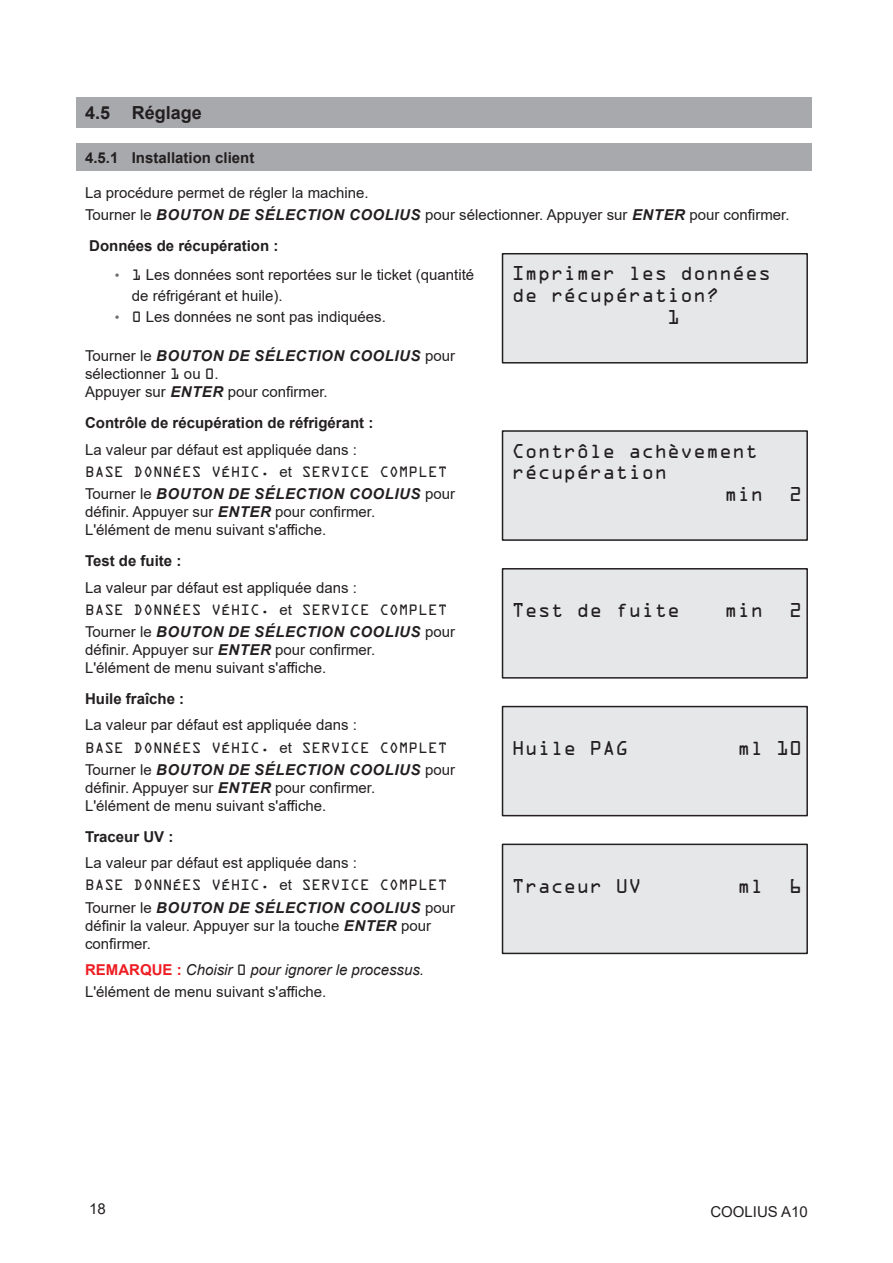
<style>
.page{position:relative;width:893px;height:1263px;background:#fff}
.page>*{position:absolute;margin:0;border:0;box-sizing:border-box;transform-origin:0 0}
.t1{font:18px "OCRA Std";color:#231f20}
.t2{font:700 18px "Arial";color:#231f20}
.t3{font:15px/18px "Arial";color:#231f20}
.t4{font:700 15px "Arial";color:#231f20}
.t5{font:13.5px "OCRA Std";color:#231f20}
.s1{font-weight:700;font-style:italic}
.s2{font-size:13.5px;color:#6c6e71}
.s3{font-family:"OCRA Std";font-size:13.5px}
.s4{font-family:"Arial";font-size:15px}
.s5{font-weight:700;color:#ee1d23}
.s6{font-style:italic}
</style>
<div class="page">
<div style="left:77px;top:98px;width:735px;height:30px;background:#a8a9ad"></div>
<div style="left:77px;top:143px;width:735px;height:28px;background:#a8a9ad"></div>
<div style="left:502px;top:254px;width:305px;height:109px;background:#e6e7e9"></div>
<div style="left:502px;top:253px;width:306px;height:111px;border:2px solid #231f20"></div>
<div style="left:502px;top:431px;width:305px;height:109px;background:#e6e7e9"></div>
<div style="left:502px;top:430px;width:306px;height:111px;border:2px solid #231f20"></div>
<div style="left:502px;top:569px;width:305px;height:109px;background:#e6e7e9"></div>
<div style="left:502px;top:568px;width:306px;height:111px;border:2px solid #231f20"></div>
<div style="left:502px;top:706px;width:305px;height:110px;background:#e6e7e9"></div>
<div style="left:502px;top:706px;width:306px;height:110px;border:2px solid #231f20"></div>
<div style="left:502px;top:844px;width:305px;height:109px;background:#e6e7e9"></div>
<div style="left:502px;top:844px;width:306px;height:110px;border:2px solid #231f20"></div>
<p class="t2" style="left:85px;top:100px;width:118px">4.5 Réglage</p>
<p class="t4" style="left:85px;top:147px;width:171px">4.5.1 Installation client</p>
<p class="t3" style="left:85px;top:181px;width:706px;line-height:22.2px">La procédure permet de régler la machine.<br>Tourner le <span class="s1">BOUTON DE SÉLECTION COOLIUS</span> pour sélectionner. Appuyer sur <span class="s1">ENTER</span> pour confirmer.</p>
<p class="t4" style="left:89px;top:235px;width:191px">Données de récupération :</p>
<p class="t3" style="left:132px;top:265px;width:344px;line-height:21px;text-indent:-17px"><span class="s2">•</span> <span class="s3">1</span> Les données sont reportées sur le ticket (quantité de réfrigérant et huile).</p>
<p class="t3" style="left:115px;top:308px;width:273px"><span class="s2">•</span> <span class="s3">0</span> Les données ne sont pas indiquées.</p>
<p class="t3" style="left:85px;top:347px;width:371px">Tourner le <span class="s1">BOUTON DE SÉLECTION COOLIUS</span> pour sélectionner <span class="s3">1</span> ou <span class="s3">0</span>.<br>Appuyer sur <span class="s1">ENTER</span> pour confirmer.</p>
<p class="t4" style="left:85px;top:412px;width:290px">Contrôle de récupération de réfrigérant :</p>
<p class="t3" style="left:85px;top:440px;width:273px">La valeur par défaut est appliquée dans :</p>
<p class="t5" style="left:85px;top:466px;width:364px">BASE DONNÉES VÉHIC. <span class="s4">et</span> SERVICE COMPLET</p>
<p class="t3" style="left:85px;top:485px;width:371px">Tourner le <span class="s1">BOUTON DE SÉLECTION COOLIUS</span> pour définir. Appuyer sur <span class="s1">ENTER</span> pour confirmer.<br>L'élément de menu suivant s'affiche.</p>
<p class="t4" style="left:85px;top:550px;width:98px">Test de fuite :</p>
<p class="t3" style="left:85px;top:578px;width:273px">La valeur par défaut est appliquée dans :</p>
<p class="t5" style="left:85px;top:604px;width:364px">BASE DONNÉES VÉHIC. <span class="s4">et</span> SERVICE COMPLET</p>
<p class="t3" style="left:85px;top:623px;width:371px">Tourner le <span class="s1">BOUTON DE SÉLECTION COOLIUS</span> pour définir. Appuyer sur <span class="s1">ENTER</span> pour confirmer.<br>L'élément de menu suivant s'affiche.</p>
<p class="t4" style="left:85px;top:688px;width:101px">Huile fraîche :</p>
<p class="t3" style="left:85px;top:716px;width:273px">La valeur par défaut est appliquée dans :</p>
<p class="t5" style="left:85px;top:741px;width:364px">BASE DONNÉES VÉHIC. <span class="s4">et</span> SERVICE COMPLET</p>
<p class="t3" style="left:85px;top:760px;width:371px">Tourner le <span class="s1">BOUTON DE SÉLECTION COOLIUS</span> pour définir. Appuyer sur <span class="s1">ENTER</span> pour confirmer.<br>L'élément de menu suivant s'affiche.</p>
<p class="t4" style="left:85px;top:826px;width:90px">Traceur UV :</p>
<p class="t3" style="left:85px;top:854px;width:273px">La valeur par défaut est appliquée dans :</p>
<p class="t5" style="left:85px;top:879px;width:364px">BASE DONNÉES VÉHIC. <span class="s4">et</span> SERVICE COMPLET</p>
<p class="t3" style="left:85px;top:898px;width:371px">Tourner le <span class="s1">BOUTON DE SÉLECTION COOLIUS</span> pour définir la valeur. Appuyer sur la touche <span class="s1">ENTER</span> pour confirmer.</p>
<p class="t3" style="left:85px;top:959px;width:340px;line-height:22.2px"><span class="s5">REMARQUE :</span> <span class="s6">Choisir</span> <span class="s3">0</span> <span class="s6">pour ignorer le processus.<br></span>L'élément de menu suivant s'affiche.</p>
<p class="t1" style="left:512px;top:265px;width:261px">Imprimer les données</p>
<p class="t1" style="left:512px;top:287px;width:209px">de récupération?</p>
<p class="t1" style="left:667px;top:309px;width:14px">1</p>
<p class="t1" style="left:512px;top:443px;width:248px">Contrôle achèvement</p>
<p class="t1" style="left:512px;top:464px;width:157px">récupération</p>
<p class="t1" style="left:724px;top:486px;width:40px">min</p>
<p class="t1" style="left:789px;top:486px;width:14px">2</p>
<p class="t1" style="left:512px;top:602px;width:170px">Test de fuite</p>
<p class="t1" style="left:724px;top:602px;width:40px">min</p>
<p class="t1" style="left:789px;top:602px;width:14px">2</p>
<p class="t1" style="left:512px;top:740px;width:118px">Huile PAG</p>
<p class="t1" style="left:737px;top:740px;width:66px">ml 10</p>
<p class="t1" style="left:512px;top:878px;width:131px">Traceur UV</p>
<p class="t1" style="left:737px;top:878px;width:27px">ml</p>
<p class="t1" style="left:789px;top:878px;width:14px">6</p>
<p class="t3" style="left:89px;top:1200px;width:18px">18</p>
<p class="t3" style="left:710px;top:1202px;width:99px">COOLIUS A10</p>
</div>
